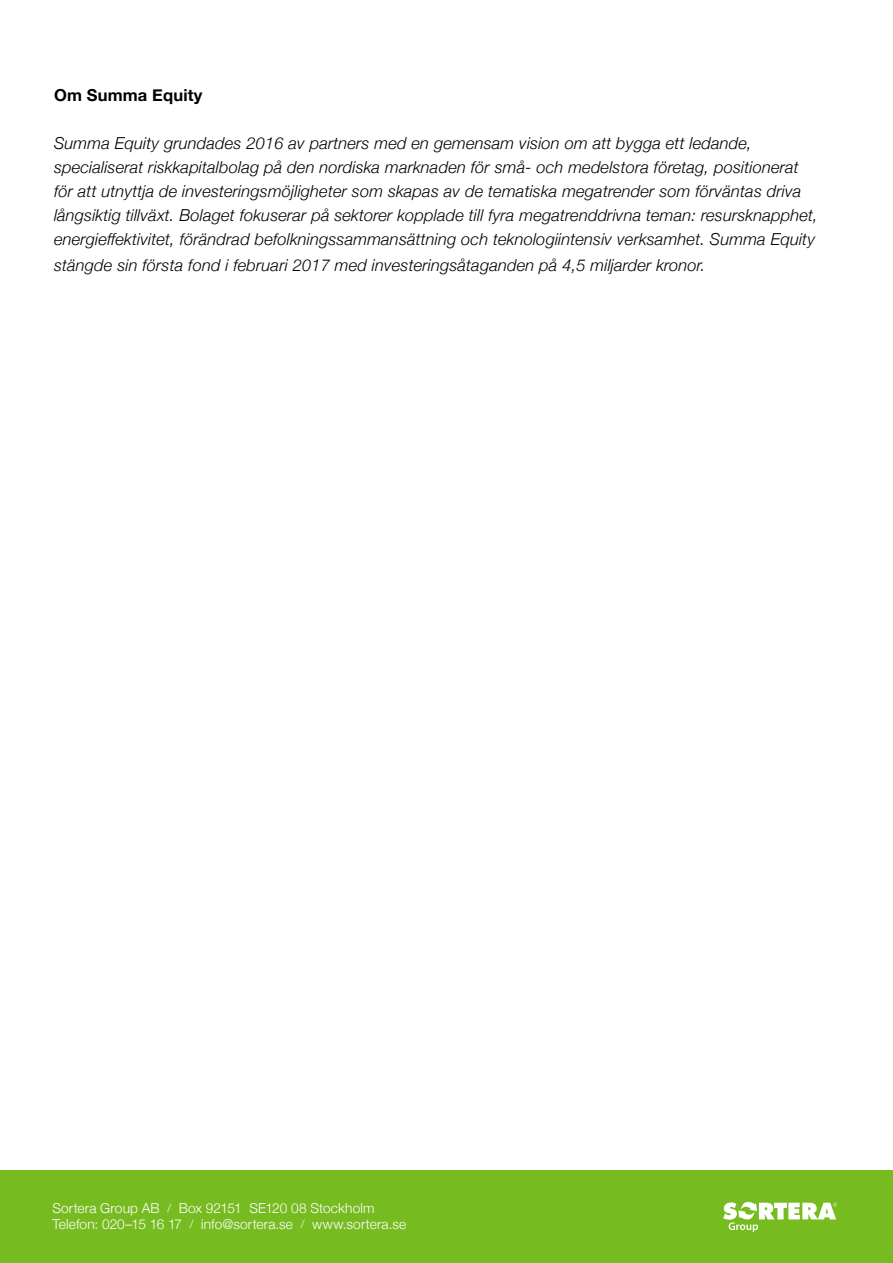
<style>
.page{position:relative;width:893px;height:1263px;background:#fff}
.page>*{position:absolute;margin:0;border:0;box-sizing:border-box;transform-origin:0 0}
.t1{font:italic 300 16.5px/24px "Helvetica Neue";letter-spacing:.01em;color:#000}
.t2{font:700 16.5px "Helvetica Neue";letter-spacing:.01em;color:#000}
.t3{font:300 13.65px/15.9px "Helvetica Neue";letter-spacing:.01em;color:#fff}
.s1{font-size:11.4px}
</style>
<div class="page">
<div style="left:0;top:1170px;width:893px;height:93px;background:#76bc21"></div>
<svg style="left:723px;top:1202px;width:114px;height:30px"></svg>
<p class="t2" style="left:54px;top:82px;width:150px">Om Summa Equity</p>
<p class="t1" style="left:54px;top:130px;width:765px">Summa Equity grundades 2016 av partners med en gemensam vision om att bygga ett ledande, specialiserat riskkapitalbolag på den nordiska marknaden för små- och medelstora företag, positionerat för att utnyttja de investeringsmöjligheter som skapas av de tematiska megatrender som förväntas driva långsiktig tillväxt. Bolaget fokuserar på sektorer kopplade till fyra megatrenddrivna teman: resursknapphet, energieffektivitet, förändrad befolkningssammansättning och teknologiintensiv verksamhet. Summa Equity</p>
<p class="t1" style="left:54px;top:252px;width:653px">stängde sin första fond i februari 2017 med investeringsåtaganden på 4,5 miljarder kronor.</p>
<p class="t3" style="left:52px;top:1199px;width:355px">Sortera Group AB <span class="s1">/</span> Box 92151 SE120 08 Stockholm<br>Telefon: 020–15 16 17 <span class="s1">/</span> info@sortera.se <span class="s1">/</span> www.sortera.se</p>
</div>
